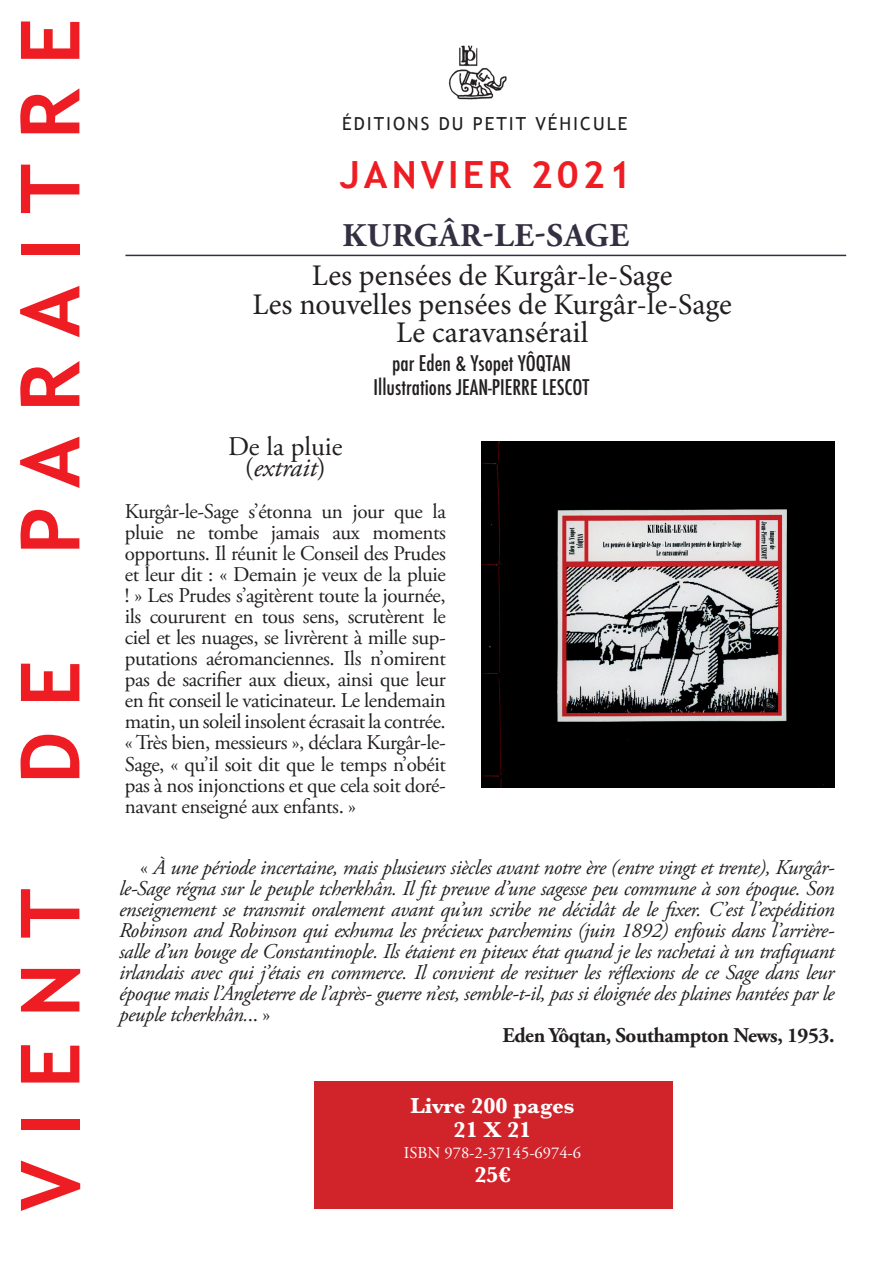
<style>
.page{position:relative;width:893px;height:1263px;background:#fff}
.page>*{position:absolute;margin:0;border:0;box-sizing:border-box;transform-origin:0 0}
.t1{font:700 81.75px "Trebuchet MS";letter-spacing:.3em;color:#ee1d23}
.t2{font:700 37.5px "Trebuchet MS";letter-spacing:.11em;color:#ee1d23}
.t3{font:700 33px "Adobe Garamond Pro";letter-spacing:.025em;color:#353041}
.t4{font:30px/28.5px "Minion Pro";color:#231f20;text-align:center}
.t5{font:27px/21px "Adobe Garamond Pro";color:#231f20;text-align:center}
.t6{font:700 22.5px/24.3px "Baskerville";color:#fff;text-align:center}
.t7{font:italic 21px "Adobe Garamond Pro";letter-spacing:-.02em;color:#231f20}
.t8{font:21px/21px "Adobe Garamond Pro";letter-spacing:-.02em;color:#231f20;text-align:justify}
.t9{font:500 condensed 21px/24px "Futura";color:#231f20;text-align:center}
.t10{font:700 21px "Adobe Garamond Pro";letter-spacing:-.02em;color:#231f20}
.t11{font:18px "Trebuchet MS";letter-spacing:.11em;color:#231f20}
.t12{font:16.5px "Adobe Garamond Pro";color:#fff}
.s1{font-style:italic}
.s2{font-style:normal}
</style>
<div class="page">
<img style="left:448px;top:45px;width:59px;height:55px">
<div style="left:314px;top:1081px;width:358px;height:128px;background:#d1232a"></div>
<hr style="left:125px;top:255px;width:721px;height:1px;background:#353041">
<img style="left:482px;top:442px;width:352px;height:346px">
<h1 class="t1" style="left:-1px;top:555px;width:538px;rotate:-90deg">PARAITRE</h1>
<h1 class="t1" style="left:-1px;top:784px;width:125px;rotate:-90deg">D E</h1>
<h1 class="t1" style="left:-1px;top:1211px;width:324px;rotate:-90deg">VIENT</h1>
<p class="t11" style="left:342px;top:113px;width:287px">ÉDITIONS DU PETIT VÉHICULE</p>
<h2 class="t2" style="left:340px;top:151px;width:293px">JANVIER 2021</h2>
<h3 class="t3" style="left:342px;top:216px;width:288px">KURGÂR-LE-SAGE</h3>
<h3 class="t4" style="left:252px;top:262px;width:481px">Les pensées de Kurgâr-le-Sage<br>Les nouvelles pensées de Kurgâr-le-Sage<br>Le caravansérail</h3>
<p class="t9" style="left:374px;top:351px;width:217px">par Eden &amp; Ysopet YÔQTAN<br>Illustrations JEAN-PIERRE LESCOT</p>
<p class="t5" style="left:228px;top:437px;width:116px">De la pluie (<span class="s1">extrait</span>)</p>
<p class="t8" style="left:125px;top:502px;width:323px">Kurgâr-le-Sage s’étonna un jour que la pluie ne tombe jamais aux moments opportuns. Il réunit le Conseil des Prudes et leur dit : « Demain je veux de la pluie ! » Les Prudes s’agitèrent toute la journée, ils coururent en tous sens, scrutèrent le ciel et les nuages, se livrèrent à mille sup&shy;putations aéromanciennes. Ils n’omirent pas de sacrifier aux dieux, ainsi que leur en fit conseil le vaticinateur. Le lendemain matin, un soleil insolent écrasait la contrée. « Très bien, messieurs », déclara Kurgâr-le-Sage, « qu’il soit dit que le temps n’obéit pas à nos injonctions et que cela soit doré&shy;navant enseigné aux enfants. »</p>
<p class="t7" style="left:140px;top:855px;width:696px"><span class="s2">«</span> À une période incertaine, mais plusieurs siècles avant notre ère (entre vingt et trente), Kurgâr-</p>
<p class="t7" style="left:119px;top:876px;width:717px">le-Sage régna sur le peuple tcherkhân. Il fit preuve d’une sagesse peu commune à son époque. Son</p>
<p class="t7" style="left:119px;top:897px;width:717px">enseignement se transmit oralement avant qu’un scribe ne décidât de le fixer. C’est l’expédition</p>
<p class="t7" style="left:119px;top:918px;width:717px">Robinson and Robinson qui exhuma les précieux parchemins (juin 1892) enfouis dans l’arrière-</p>
<p class="t7" style="left:119px;top:939px;width:717px">salle d’un bouge de Constantinople. Ils étaient en piteux état quand je les rachetai à un trafiquant</p>
<p class="t7" style="left:119px;top:960px;width:717px">irlandais avec qui j’étais en commerce. Il convient de resituer les réflexions de ce Sage dans leur</p>
<p class="t7" style="left:119px;top:981px;width:717px">époque mais l’Angleterre de l’après- guerre n’est, semble-t-il, pas si éloignée des plaines hantées par le</p>
<p class="t7" style="left:119px;top:1002px;width:153px">peuple tcherkhân.<span class="s2">.. »</span></p>
<p class="t10" style="left:502px;top:1023px;width:334px">Eden Yôqtan, Southampton News, 1953.</p>
<p class="t6" style="left:410px;top:1093px;width:166px">Livre 200 pages<br>21 X 21</p>
<p class="t12" style="left:404px;top:1143px;width:179px">ISBN 978-2-37145-6974-6</p>
<p class="t6" style="left:474px;top:1163px;width:38px">25€</p>
</div>
